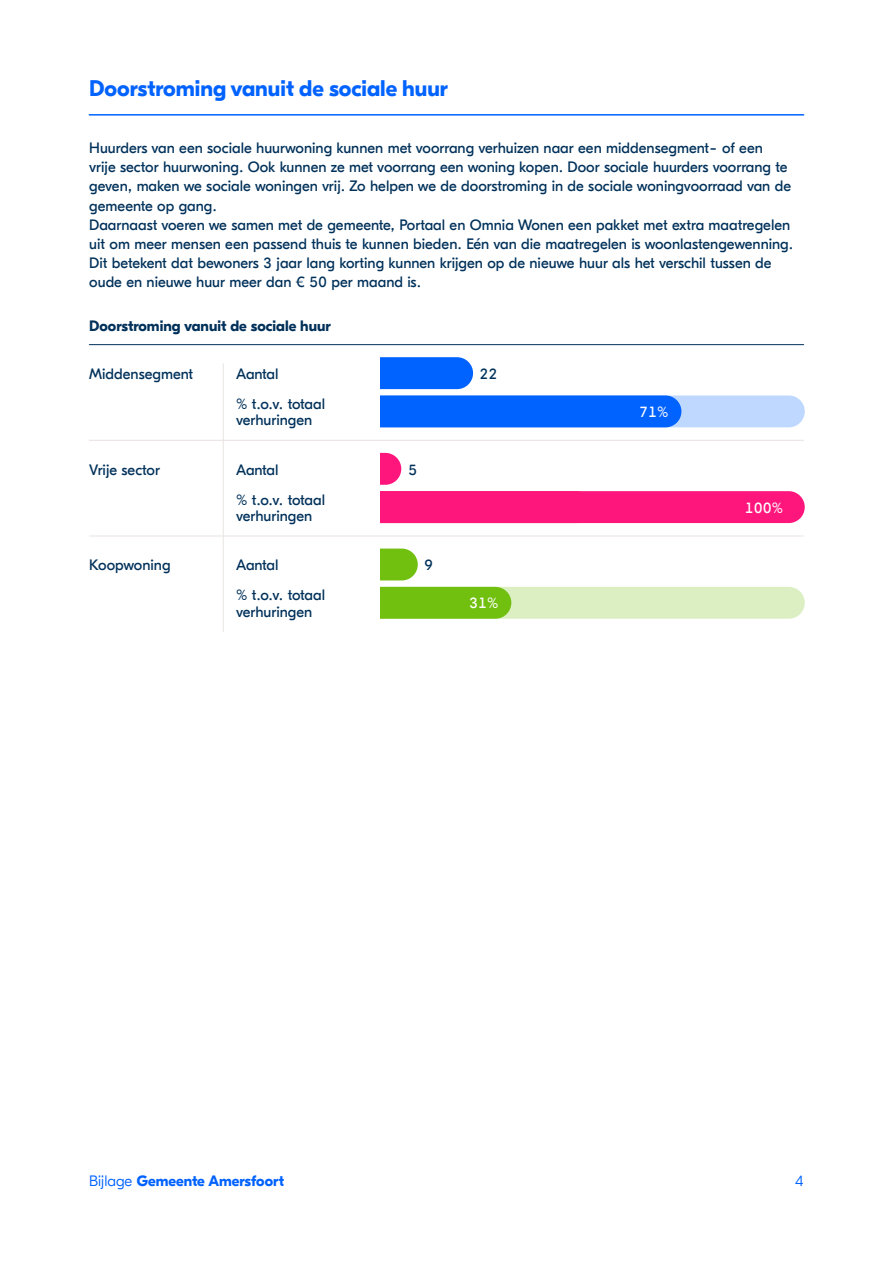
<style>
.page{position:relative;width:893px;height:1263px;background:#fff}
.page>*{position:absolute;margin:0;border:0;box-sizing:border-box;transform-origin:0 0}
.t1{font:700 22.5px "GT Eesti Display";color:#0062ff}
.t2{font:15px/19.2px "GT Eesti Display";color:#00315a}
.t3{font:700 15px "GT Eesti Display";color:#00315a}
.t4{font:700 15px "GT Eesti Display";color:#0062ff}
.t5{font:15px "GT Eesti Display";color:#fff}
.t6{font:300 15px "GT Eesti Display";color:#0062ff}
.s1{font-weight:300}
</style>
<div class="page">
<svg style="left:380px;top:395px;width:425px;height:32px;background:#3c87ff"></svg>
<div style="left:380px;top:491px;width:425px;height:32px;background:#ff167d"></div>
<svg style="left:380px;top:587px;width:425px;height:32px;background:#bce18e"></svg>
<svg style="left:380px;top:357px;width:93px;height:32px;background:#0a68ff"></svg>
<svg style="left:380px;top:453px;width:21px;height:32px"></svg>
<svg style="left:380px;top:549px;width:38px;height:31px"></svg>
<hr style="left:89px;top:114px;width:715px;height:2px;background:#0062ff">
<hr style="left:223px;top:364px;width:1px;height:267px;background:#e8e3e1">
<hr style="left:89px;top:440px;width:715px;height:1px;background:#e8e3e1">
<hr style="left:89px;top:536px;width:715px;height:1px;background:#e8e3e1">
<hr style="left:89px;top:344px;width:715px;height:1px;background:#00315a">
<h1 class="t1" style="left:89px;top:75px;width:360px">Doorstroming vanuit de sociale huur</h1>
<p class="t2" style="left:89px;top:139px;width:705px">Huurders van een sociale huurwoning kunnen met voorrang verhuizen naar een middensegment- of een<br>vrije sector huurwoning. Ook kunnen ze met voorrang een woning kopen. Door sociale huurders voorrang te geven, maken we sociale woningen vrij. Zo helpen we de doorstroming in de sociale woningvoorraad van de gemeente op gang.<br>Daarnaast voeren we samen met de gemeente, Portaal en Omnia Wonen een pakket met extra maatregelen uit om meer mensen een passend thuis te kunnen bieden. Eén van die maatregelen is woonlastengewenning.<br>Dit betekent dat bewoners 3 jaar lang korting kunnen krijgen op de nieuwe huur als het verschil tussen de oude en nieuwe huur meer dan € 50 per maand is.</p>
<p class="t3" style="left:89px;top:317px;width:243px">Doorstroming vanuit de sociale huur</p>
<p class="t2" style="left:89px;top:364px;width:105px">Middensegment</p>
<p class="t2" style="left:236px;top:364px;width:44px">Aantal</p>
<p class="t2" style="left:236px;top:396px;width:91px;line-height:16.5px">% t.o.v. totaal verhuringen</p>
<p class="t2" style="left:89px;top:460px;width:72px">Vrije sector</p>
<p class="t2" style="left:236px;top:460px;width:44px">Aantal</p>
<p class="t2" style="left:236px;top:491px;width:91px;line-height:16.5px">% t.o.v. totaal verhuringen</p>
<p class="t2" style="left:89px;top:556px;width:83px">Koopwoning</p>
<p class="t2" style="left:236px;top:556px;width:44px">Aantal</p>
<p class="t2" style="left:236px;top:587px;width:91px;line-height:16.5px">% t.o.v. totaal verhuringen</p>
<p class="t2" style="left:408px;top:460px;width:10px">5</p>
<p class="t2" style="left:424px;top:556px;width:10px">9</p>
<p class="t2" style="left:479px;top:364px;width:19px">22</p>
<p class="t5" style="left:469px;top:595px;width:31px">31%</p>
<p class="t5" style="left:639px;top:404px;width:31px">71%</p>
<p class="t5" style="left:745px;top:499px;width:40px">100%</p>
<p class="t4" style="left:89px;top:1173px;width:196px"><span class="s1">Bijlage</span> Gemeente Amersfoort</p>
<p class="t6" style="left:795px;top:1173px;width:10px">4</p>
</div>
